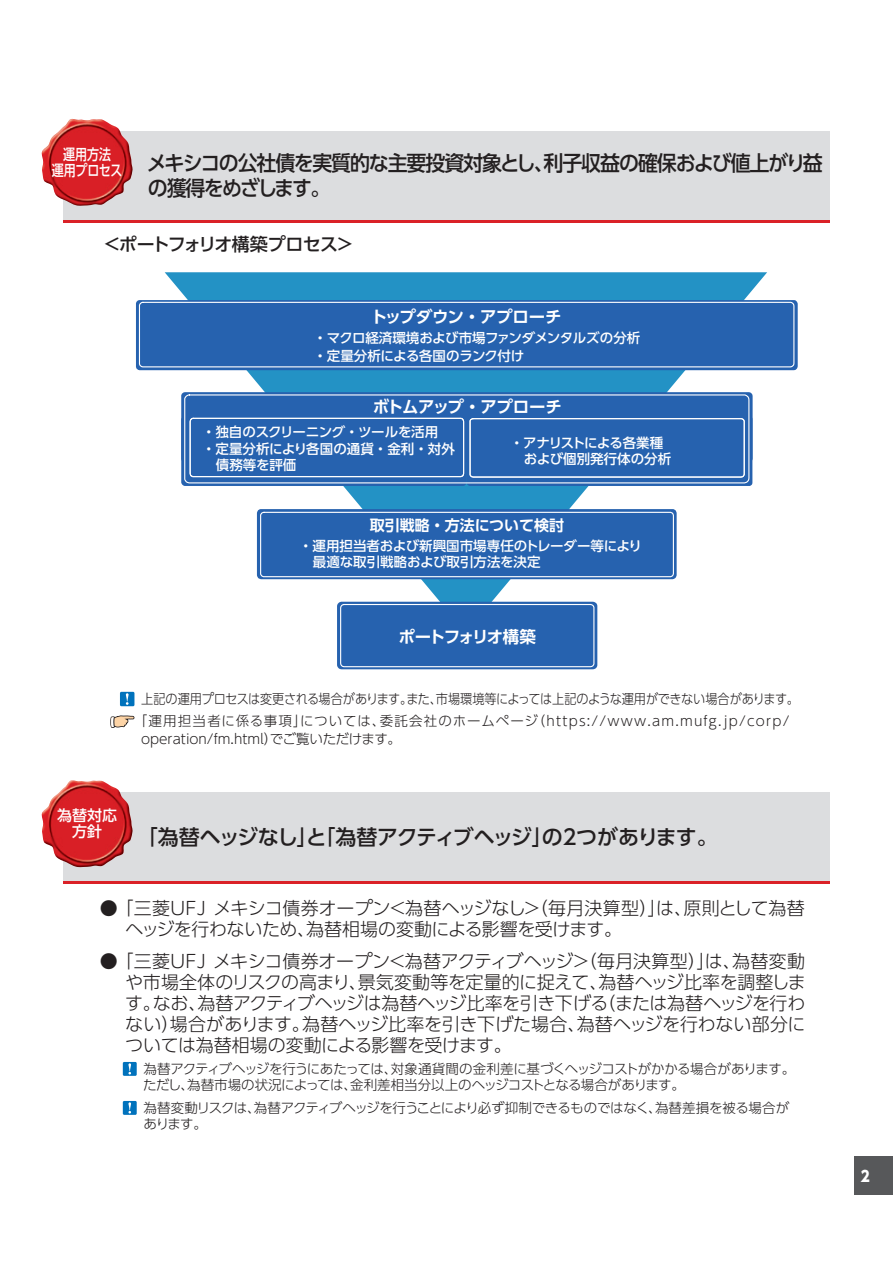
<style>
.page{position:relative;width:893px;height:1263px;background:#fff}
.page>*{position:absolute;margin:0;border:0;box-sizing:border-box;transform-origin:0 0}
.t1{font:500 21px/25.5px "UD Shin Go Pro";letter-spacing:-.06em;color:#231f20;scale:.95 1}
.t2{font:500 21px "UD Shin Go Pro";letter-spacing:-.06em;color:#231f20}
.t3{font:300 18px/21px "UD Shin Go Pro";letter-spacing:-.015em;color:#231f20}
.t4{font:500 18px "UD Shin Go Pro";letter-spacing:-.03em;color:#231f20}
.t5{font:700 16.5px "UD Shin Go Pro De";letter-spacing:-.025em;color:#fff}
.t6{font:700 16.5px "UD Shin Go Pro De";letter-spacing:-.1em;color:#fff}
.t7{font:700 15px "UD Shin Go Pro De";color:#fff}
.t8{font:500 15px/16.5px "UD Shin Go Pro";color:#fff;text-align:center;scale:.8 1}
.t9{font:500 15px/16.5px "UD Shin Go Pro";color:#fff;text-align:center}
.t10{font:800 15px "UD Shin Go Pro";color:#fff;scale:.9 1}
.t11{font:300 13.5px/22.5px "UD Shin Go Pro";letter-spacing:-.01em;color:#231f20;scale:.9 1}
.t12{font:500 13.5px/16.5px "UD Shin Go Pro";letter-spacing:-.005em;color:#fff}
.t13{font:300 13.5px/16.5px "UD Shin Go Pro";letter-spacing:-.03em;color:#231f20}
.t14{font:300 13.5px/16.5px "UD Shin Go Pro";letter-spacing:-.035em;color:#231f20}
.t15{font:500 13.5px/17.2px "UD Shin Go Pro";letter-spacing:-.025em;color:#fff}
.t16{font:300 13.5px "UD Shin Go Pro";letter-spacing:-.01em;color:#231f20}
</style>
<div class="page">
<div style="left:855px;top:1157px;width:38px;height:38px;background:#57585a"></div>
<div style="left:63px;top:131px;width:766px;height:92px;background:#dcdddf"></div>
<hr style="left:63px;top:220px;width:766px;height:3px;background:#da2128">
<img style="left:41px;top:119px;width:92px;height:87px">
<svg style="left:165px;top:272px;width:602px;height:361px"></svg>
<svg style="left:136px;top:300px;width:662px;height:70px;background:#2965b0"></svg>
<div style="left:138px;top:301px;width:657px;height:67px;background:#2662af"></div>
<div style="left:257px;top:509px;width:420px;height:70px;background:#2662af"></div>
<svg style="left:337px;top:602px;width:260px;height:67px;background:#2f69b2"></svg>
<svg style="left:181px;top:392px;width:572px;height:94px;background:#326ab3"></svg>
<div style="left:120px;top:692px;width:14px;height:14px;background:#0072bc"></div>
<svg style="left:126px;top:693px;width:3px;height:12px"></svg>
<svg style="left:110px;top:715px;width:25px;height:13px"></svg>
<div style="left:63px;top:793px;width:766px;height:91px;background:#dcdddf"></div>
<hr style="left:63px;top:881px;width:766px;height:3px;background:#da2128">
<img style="left:41px;top:780px;width:92px;height:87px">
<div style="left:123px;top:1062px;width:14px;height:14px;background:#0072bc"></div>
<svg style="left:128px;top:1063px;width:3px;height:11px"></svg>
<div style="left:123px;top:1101px;width:14px;height:14px;background:#0072bc"></div>
<svg style="left:128px;top:1102px;width:3px;height:11px"></svg>
<p class="t8" style="left:52px;top:145px;width:90px">運用方法<br>運用プロセス</p>
<p class="t1" style="left:147px;top:149px;width:713px">メキシコの公社債を実質的な主要投資対象とし、利子収益の確保および値上がり益の獲得をめざします。</p>
<p class="t4" style="left:103px;top:229px;width:253px">＜ポートフォリオ構築プロセス＞</p>
<p class="t5" style="left:371px;top:303px;width:192px">トップダウン・アプローチ</p>
<p class="t15" style="left:313px;top:329px;width:328px">・マクロ経済環境および市場ファンダメンタルズの分析・定量分析による各国のランク付け</p>
<p class="t5" style="left:373px;top:394px;width:191px">ボトムアップ・アプローチ</p>
<p class="t12" style="left:202px;top:424px;width:238px">・独自のスクリーニング・ツールを活用</p>
<p class="t12" style="left:202px;top:440px;width:254px">・定量分析により各国の通貨・金利・対外</p>
<p class="t12" style="left:216px;top:457px;width:82px">債務等を評価</p>
<p class="t12" style="left:524px;top:434px;width:149px;text-indent:-14px">・アナリストによる各業種および個別発行体の分析</p>
<p class="t7" style="left:370px;top:513px;width:196px">取引戦略・方法について検討</p>
<p class="t12" style="left:313px;top:537px;width:330px;text-indent:-14px">・運用担当者および新興国市場専任のトレーダー等により最適な取引戦略および取引方法を決定</p>
<p class="t6" style="left:398px;top:623px;width:139px">ポートフォリオ構築</p>
<p class="t9" style="left:57px;top:807px;width:61px">為替対応方針</p>
<p class="t11" style="left:134px;top:687px;width:741px;text-indent:7px">上記の運用プロセスは変更される場合があります。また、市場環境等によっては上記のような運用ができない場合があります。「運用担当者に係る事項」については、委託会社のホームページ（https://www.am.mufg.jp/corp/</p>
<p class="t16" style="left:141px;top:728px;width:261px">operation/fm.html）でご覧いただけます。</p>
<p class="t2" style="left:137px;top:820px;width:582px">「為替ヘッジなし」と「為替アクティブヘッジ」の２つがあります。</p>
<p class="t3" style="left:125px;top:897px;width:681px;text-indent:-26px">●「三菱ＵＦＪ メキシコ債券オープン＜為替ヘッジなし＞（毎月決算型）」は、原則として為替ヘッジを行わないため、為替相場の変動による影響を受けます。</p>
<p class="t3" style="left:125px;top:950px;width:682px;text-align:justify;text-indent:-25px">●「三菱ＵＦＪ メキシコ債券オープン＜為替アクティブヘッジ＞（毎月決算型）」は、為替変動や市場全体のリスクの高まり、景気変動等を定量的に捉えて、為替ヘッジ比率を調整します。なお、為替アクティブヘッジは為替ヘッジ比率を引き下げる（または為替ヘッジを行わない）場合があります。為替ヘッジ比率を引き下げた場合、為替ヘッジを行わない部分については為替相場の変動による影響を受けます。</p>
<p class="t13" style="left:143px;top:1060px;width:654px">為替アクティブヘッジを行うにあたっては、対象通貨間の金利差に基づくヘッジコストがかかる場合があります。ただし、為替市場の状況によっては、金利差相当分以上のヘッジコストとなる場合があります。</p>
<p class="t14" style="left:143px;top:1099px;width:647px">為替変動リスクは、為替アクティブヘッジを行うことにより必ず抑制できるものではなく、為替差損を被る場合があります。</p>
<p class="t10" style="left:861px;top:1163px;width:11px">2</p>
</div>
